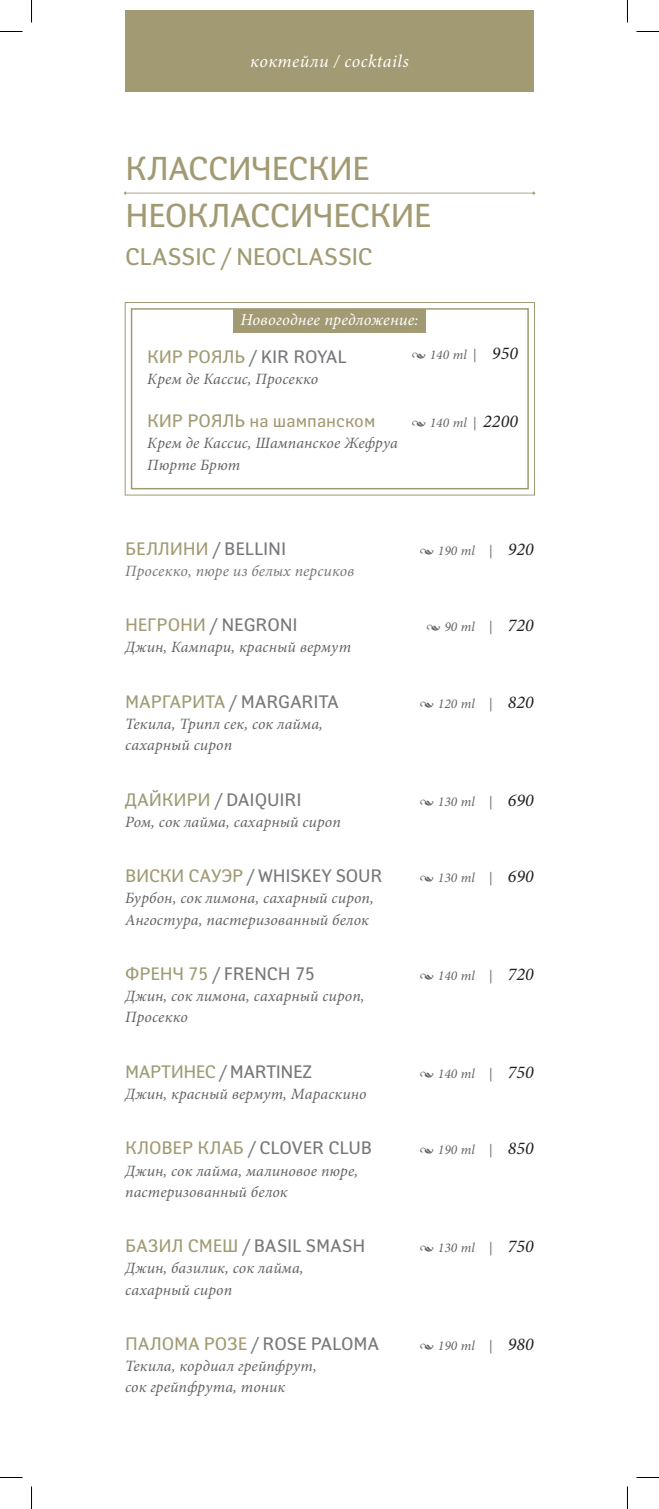
<style>
.page{position:relative;width:659px;height:1509px;background:#fff}
.page>*{position:absolute;margin:0;border:0;box-sizing:border-box;transform-origin:0 0}
.Head-line{font:33px "Yanus C";letter-spacing:-.025em;color:#a29a73}
.Head-line_eng{font:24px "Yanus C";letter-spacing:-.015em;color:#a29a73}
.Head-line_eng-2{font:18px "Yanus C";letter-spacing:-.01em;color:#76787b}
.Head-line_eng-3{font:18px "Yanus C";letter-spacing:.005em;color:#a29a73}
.Head-line-2{font:italic 18px "Minion Pro";letter-spacing:.025em;color:#fff}
.body_copy{font:italic 16.5px "Minion Pro";letter-spacing:.01em;color:#fff}
.body_copy-2{font:italic 15.75px/21.3px "Minion Pro";letter-spacing:.01em;color:#636366}
.body_copy-3{font:italic 15.75px "Minion Pro";letter-spacing:.01em;color:#76787b}
.body_copy-4{font:italic 13.5px "Minion Pro";letter-spacing:.01em;color:#636366}
.s1{color:#a29a73}
.s2{font-size:18px;color:#231f20}
</style>
<div class="page">
<div style="left:125px;top:10px;width:408px;height:82px;background:#a29a73"></div>
<svg style="left:123px;top:191px;width:412px;height:4px"></svg>
<div style="left:125px;top:302px;width:409px;height:193px;border:1px solid #a29a73"></div>
<div style="left:131px;top:308px;width:397px;height:181px;border:2px solid #a29a73"></div>
<div style="left:233px;top:309px;width:192px;height:24px;background:#a29a73"></div>
<svg style="left:0;top:31px;width:22px;height:1px"></svg>
<svg style="left:636px;top:31px;width:22px;height:1px"></svg>
<svg style="left:0;top:1477px;width:22px;height:1px"></svg>
<svg style="left:636px;top:1477px;width:22px;height:1px"></svg>
<svg style="left:31px;top:0;width:1px;height:23px"></svg>
<svg style="left:31px;top:1486px;width:1px;height:23px"></svg>
<svg style="left:627px;top:0;width:1px;height:23px"></svg>
<svg style="left:627px;top:1486px;width:1px;height:23px"></svg>
<p class="Head-line-2" style="left:250px;top:49px;width:160px">коктейли / cocktails</p>
<p class="Head-line" style="left:125px;top:149px;width:246px">КЛАССИЧЕСКИЕ</p>
<p class="Head-line" style="left:125px;top:195px;width:307px">НЕОКЛАССИЧЕСКИЕ</p>
<p class="Head-line_eng" style="left:125px;top:242px;width:249px">CLASSIC / NEOCLASSIC</p>
<p class="body_copy" style="left:240px;top:308px;width:179px">Новогоднее предложение:</p>
<p class="Head-line_eng-2" style="left:147px;top:346px;width:201px"><span class="s1">КИР РОЯЛЬ</span> / KIR ROYAL</p>
<p class="body_copy-2" style="left:147px;top:369px;width:172px">Крем де Кассис, Просекко</p>
<p class="Head-line_eng-3" style="left:147px;top:410px;width:229px">КИР РОЯЛЬ на шампанском</p>
<p class="body_copy-2" style="left:147px;top:432px;width:252px">Крем де Кассис, Шампанское Жефруа<br>Пюрте Брют</p>
<p class="body_copy-4" style="left:411px;top:345px;width:108px">• 140 ml | <span class="s2">950</span></p>
<p class="body_copy-4" style="left:411px;top:413px;width:108px">• 140 ml | <span class="s2">2200</span></p>
<p class="Head-line_eng-2" style="left:125px;top:537px;width:162px"><span class="s1">БЕЛЛИНИ</span> / BELLINI</p>
<p class="body_copy-3" style="left:125px;top:560px;width:230px">Просекко, пюре из белых персиков</p>
<p class="Head-line_eng-2" style="left:125px;top:614px;width:174px"><span class="s1">НЕГРОНИ</span> / NEGRONI</p>
<p class="body_copy-2" style="left:125px;top:637px;width:227px">Джин, Кампари, красный вермут</p>
<p class="Head-line_eng-2" style="left:125px;top:690px;width:215px"><span class="s1">МАРГАРИТА</span> / MARGARITA</p>
<p class="body_copy-2" style="left:125px;top:713px;width:199px">Текила, Трипл сек, сок лайма, сахарный сироп</p>
<p class="Head-line_eng-2" style="left:125px;top:788px;width:178px"><span class="s1">ДАЙКИРИ</span> / DAIQUIRI</p>
<p class="body_copy-2" style="left:125px;top:811px;width:217px">Ром, сок лайма, сахарный сироп</p>
<p class="Head-line_eng-2" style="left:125px;top:865px;width:259px"><span class="s1">ВИСКИ САУЭР</span> / WHISKEY SOUR</p>
<p class="body_copy-2" style="left:125px;top:887px;width:250px">Бурбон, сок лимона, сахарный сироп,<br>Ангостура, пастеризованный белок</p>
<p class="Head-line_eng-2" style="left:125px;top:962px;width:191px"><span class="s1">ФРЕНЧ 75</span> / FRENCH 75</p>
<p class="body_copy-2" style="left:125px;top:985px;width:241px">Джин, сок лимона, сахарный сироп,<br>Просекко</p>
<p class="Head-line_eng-2" style="left:125px;top:1060px;width:188px"><span class="s1">МАРТИНЕС</span> / MARTINEZ</p>
<p class="body_copy-2" style="left:125px;top:1083px;width:243px">Джин, красный вермут, Мараскино</p>
<p class="Head-line_eng-2" style="left:125px;top:1137px;width:248px"><span class="s1">КЛОВЕР КЛАБ</span> / CLOVER CLUB</p>
<p class="body_copy-2" style="left:125px;top:1160px;width:234px">Джин, сок лайма, малиновое пюре, пастеризованный белок</p>
<p class="Head-line_eng-2" style="left:125px;top:1235px;width:241px"><span class="s1">БАЗИЛ СМЕШ</span> / BASIL SMASH</p>
<p class="body_copy-2" style="left:125px;top:1257px;width:180px">Джин, базилик, сок лайма, сахарный сироп</p>
<p class="Head-line_eng-2" style="left:125px;top:1332px;width:255px"><span class="s1">ПАЛОМА РОЗЕ</span> / ROSE PALOMA</p>
<p class="body_copy-2" style="left:125px;top:1355px;width:193px">Текила, кордиал грейпфрут, сок грейпфрута, тоник</p>
<p class="body_copy-4" style="left:419px;top:541px;width:116px">• 190 ml | <span class="s2">920</span></p>
<p class="body_copy-4" style="left:426px;top:618px;width:109px">• 90 ml | <span class="s2">720</span></p>
<p class="body_copy-4" style="left:419px;top:694px;width:116px">• 120 ml | <span class="s2">820</span></p>
<p class="body_copy-4" style="left:419px;top:792px;width:116px">• 130 ml | <span class="s2">690</span></p>
<p class="body_copy-4" style="left:419px;top:868px;width:116px">• 130 ml | <span class="s2">690</span></p>
<p class="body_copy-4" style="left:419px;top:966px;width:116px">• 140 ml | <span class="s2">720</span></p>
<p class="body_copy-4" style="left:419px;top:1064px;width:116px">• 140 ml | <span class="s2">750</span></p>
<p class="body_copy-4" style="left:419px;top:1140px;width:116px">• 190 ml | <span class="s2">850</span></p>
<p class="body_copy-4" style="left:419px;top:1238px;width:116px">• 130 ml | <span class="s2">750</span></p>
<p class="body_copy-4" style="left:419px;top:1336px;width:116px">• 190 ml | <span class="s2">980</span></p>
</div>
